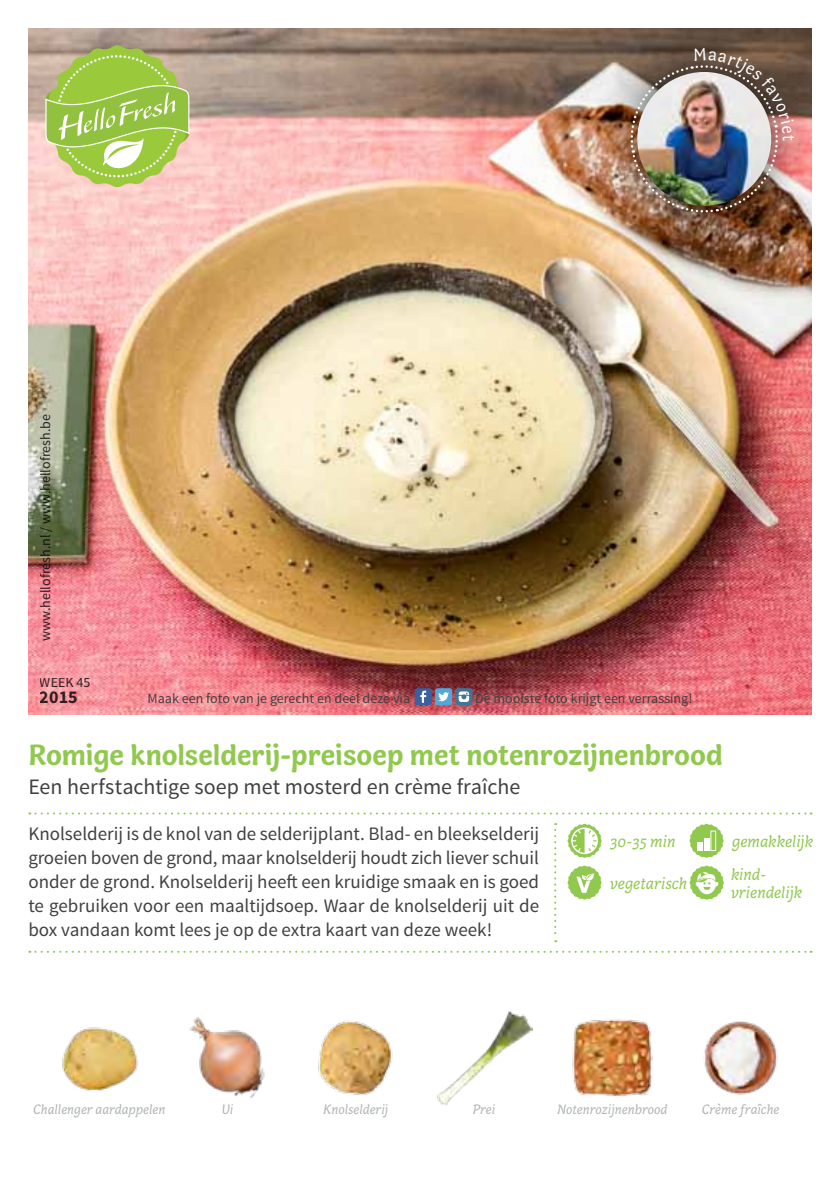
<style>
.page{position:relative;width:840px;height:1191px;background:#fff}
.page>*{position:absolute;margin:0;border:0;box-sizing:border-box;transform-origin:0 0}
.t1{font:700 30px "Capucine Basic";letter-spacing:-.005em;color:#91c84e}
.t2{font:22px "Source Sans Pro";color:#414042}
.t3{font:19px/24px "Source Sans Pro";color:#414042;text-align:justify}
.t4{font:700 18px "Source Sans Pro";color:#000}
.t5{font:italic 17px/18px "Capucine Basic";color:#91c84e}
.t6{font:14px "Source Sans Pro";color:#414042}
.t7{font:italic 14px "Capucine Basic";color:#b1b4b6}
.t8{font:14px "Source Sans Pro";color:#000}
</style>
<div class="page">
<img style="left:28px;top:28px;width:783px;height:686px">
<svg style="left:45px;top:45px;width:144px;height:142px"></svg>
<svg style="left:29px;top:812px;width:782px;height:2px"></svg>
<svg style="left:554px;top:823px;width:2px;height:119px"></svg>
<svg style="left:29px;top:950px;width:782px;height:2px"></svg>
<div style="left:414px;top:688px;width:17px;height:17px;background:#3b609e;border-radius:3px"></div>
<svg style="left:420px;top:690px;width:6px;height:13px"></svg>
<div style="left:455px;top:688px;width:17px;height:17px;background:#417499;border-radius:3px"></div>
<svg style="left:458px;top:691px;width:11px;height:11px"></svg>
<div style="left:435px;top:688px;width:17px;height:17px;background:#53a7dc;border-radius:3px"></div>
<svg style="left:438px;top:692px;width:11px;height:9px"></svg>
<svg style="left:567px;top:865px;width:34px;height:34px"></svg>
<img style="left:189px;top:1017px;width:76px;height:82px">
<img style="left:704px;top:1021px;width:74px;height:74px">
<img style="left:437px;top:1011px;width:94px;height:94px">
<img style="left:572px;top:1019px;width:81px;height:78px">
<img style="left:62px;top:1027px;width:76px;height:64px">
<img style="left:318px;top:1020px;width:75px;height:75px">
<svg style="left:689px;top:823px;width:34px;height:35px"></svg>
<div style="left:596px;top:31px;width:215px;height:215px;background:#000;opacity:.75"></div>
<svg style="left:689px;top:865px;width:34px;height:35px"></svg>
<svg style="left:567px;top:823px;width:34px;height:35px"></svg>
<img style="left:626px;top:48px;width:167px;height:168px">
<p class="t8" style="left:37px;top:641px;width:228px;rotate:-90deg">www.hellofresh.nl / www.hellofresh.be</p>
<p class="t8" style="left:40px;top:674px;width:52px">WEEK 45</p>
<p class="t4" style="left:40px;top:685px;width:40px">2015</p>
<p class="t6" style="left:147px;top:690px;width:264px">Maak een foto van je gerecht en deel deze via</p>
<p class="t6" style="left:475px;top:690px;width:218px">De mooiste foto krijgt een verrassing!</p>
<h1 class="t1" style="left:28px;top:731px;width:695px">Romige knolselderij-preisoep met notenrozijnenbrood</h1>
<p class="t2" style="left:28px;top:772px;width:493px">Een herfstachtige soep met mosterd en crème fraîche</p>
<p class="t3" style="left:28px;top:822px;width:512px">Knolselderij is de knol van de selderijplant. Blad- en bleekselderij groeien boven de grond, maar knolselderij houdt zich liever schuil onder de grond. Knolselderij heeft een kruidige smaak en is goed te gebruiken voor een maaltijdsoep. Waar de knolselderij uit de box vandaan komt lees je op de extra kaart van deze week!</p>
<p class="t5" style="left:609px;top:833px;width:67px">30-35 min</p>
<p class="t5" style="left:609px;top:875px;width:79px">vegetarisch</p>
<p class="t5" style="left:731px;top:833px;width:83px">gemakkelijk</p>
<p class="t5" style="left:730px;top:866px;width:73px">kind&shy;vriendelijk</p>
<p class="t7" style="left:33px;top:1099px;width:134px">Challenger aardappelen</p>
<p class="t7" style="left:222px;top:1099px;width:13px">Ui</p>
<p class="t7" style="left:323px;top:1099px;width:67px">Knolselderij</p>
<p class="t7" style="left:472px;top:1099px;width:24px">Prei</p>
<p class="t7" style="left:557px;top:1099px;width:112px">Notenrozijnenbrood</p>
<p class="t7" style="left:701px;top:1099px;width:79px">Crème fraîche</p>
</div>
